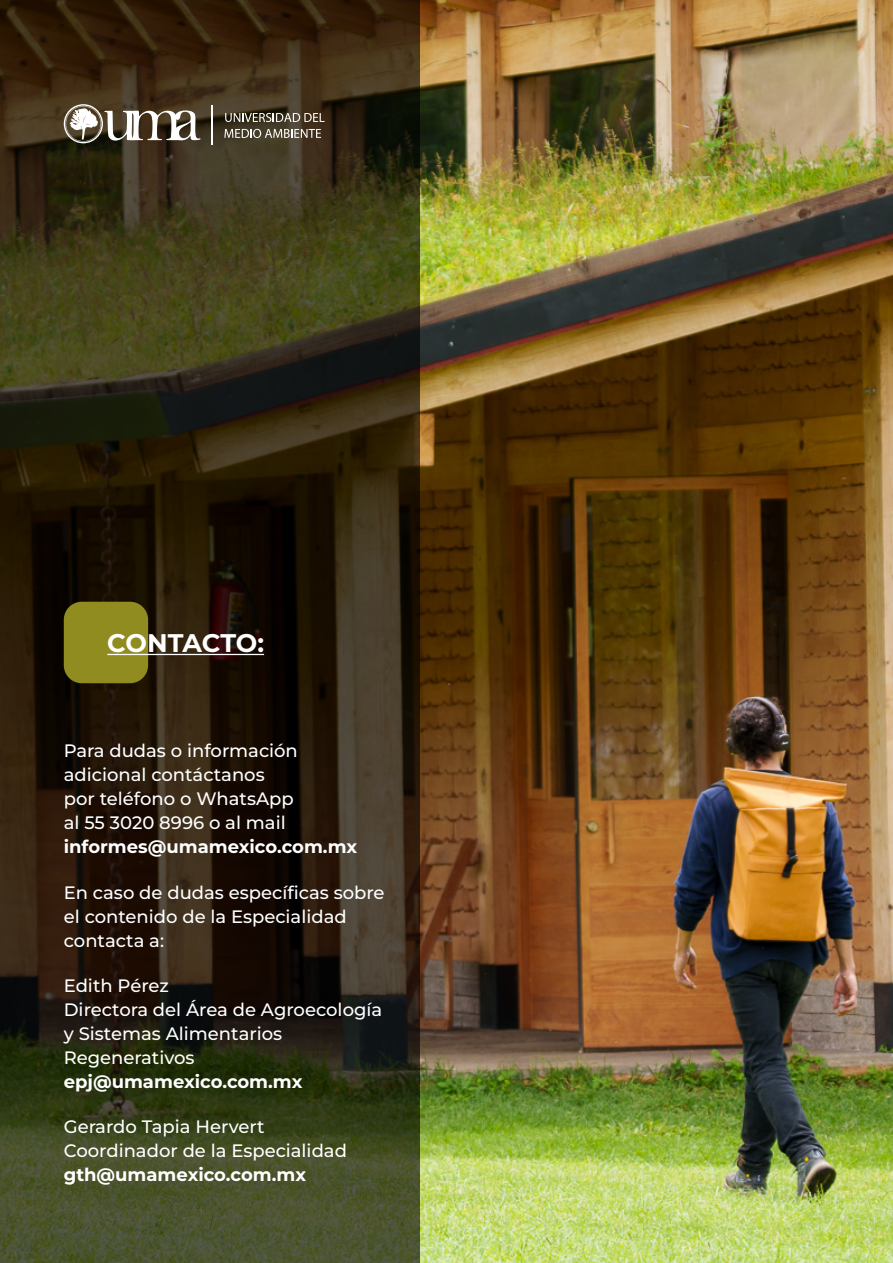
<style>
.page{position:relative;width:893px;height:1263px;background:#fff}
.page>*{position:absolute;margin:0;border:0;box-sizing:border-box;transform-origin:0 0}
.t1{font:700 25.5px "Montserrat";letter-spacing:-.01em;color:#fff}
.t2{font:500 18px/24px "Montserrat";color:#fff}
.t3{font:700 18px "Montserrat";color:#fff}
</style>
<div class="page">
<img style="left:419px;top:0;width:474px;height:1263px">
<svg style="left:0;top:0;width:419px;height:1263px;background:#302913"></svg>
<hr style="left:211px;top:106px;width:2px;height:39px;background:#fff">
<svg style="left:64px;top:104px;width:137px;height:39px"></svg>
<svg style="left:225px;top:113px;width:100px;height:9px"></svg>
<svg style="left:224px;top:129px;width:97px;height:9px"></svg>
<div style="left:64px;top:602px;width:84px;height:81px;background:#918c1f;border-radius:18px"></div>
<hr style="left:107px;top:654px;width:157px;height:1px;background:#fff">
<h1 class="t1" style="left:107px;top:624px;width:158px">CONTACTO:</h1>
<p class="t2" style="left:64px;top:738px;width:236px">Para dudas o información adicional contáctanos por teléfono o WhatsApp al 55 3020 8996 o al mail</p>
<p class="t3" style="left:64px;top:834px;width:295px">informes@umamexico.com.mx</p>
<p class="t2" style="left:64px;top:879px;width:322px">En caso de dudas específicas sobre el contenido de la Especialidad contacta a:</p>
<p class="t2" style="left:64px;top:973px;width:320px">Edith Pérez<br>Directora del Área de Agroecología y Sistemas Alimentarios<br>Regenerativos</p>
<p class="t3" style="left:64px;top:1068px;width:240px">epj@umamexico.com.mx</p>
<p class="t2" style="left:64px;top:1114px;width:285px">Gerardo Tapia Hervert<br>Coordinador de la Especialidad</p>
<p class="t3" style="left:64px;top:1162px;width:244px">gth@umamexico.com.mx</p>
</div>
